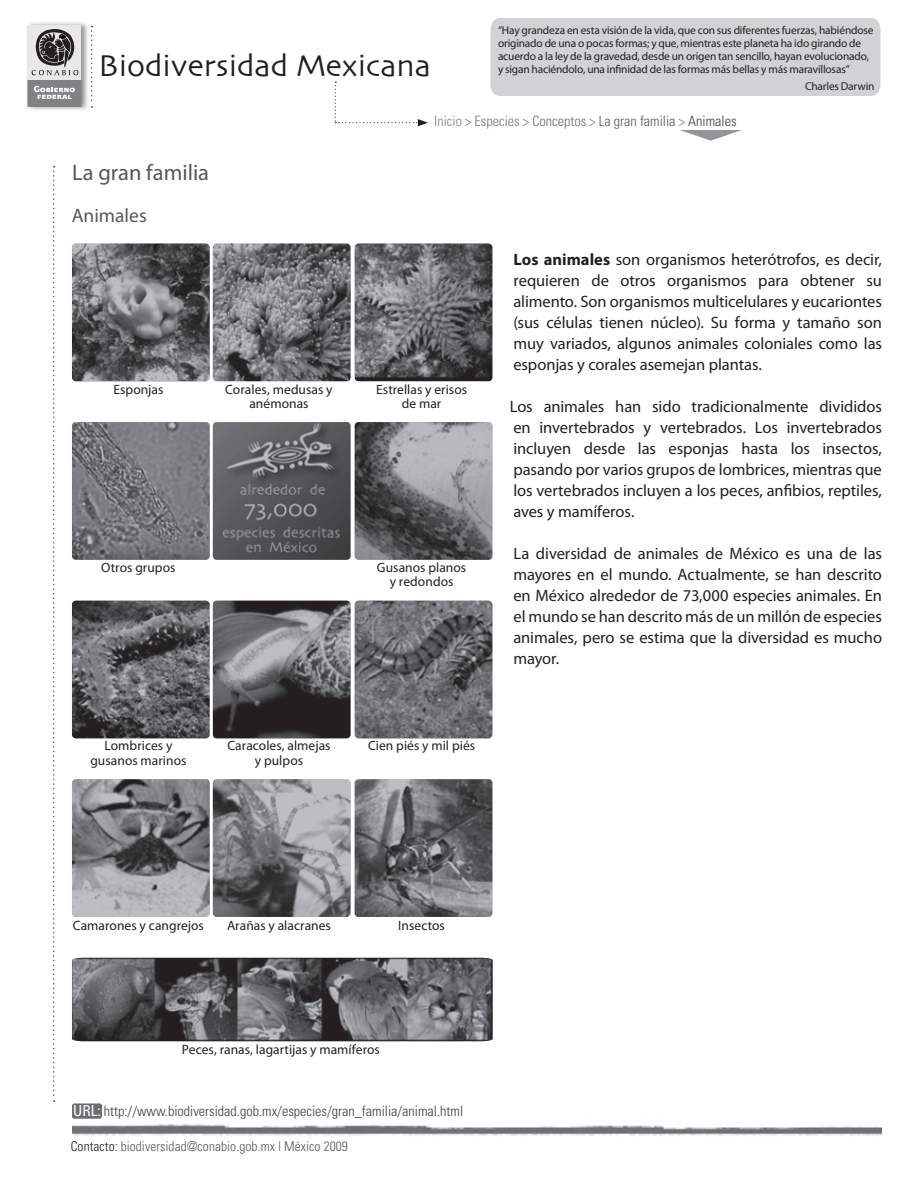
<style>
.page{position:relative;width:918px;height:1188px;background:#fff}
.page>*{position:absolute;margin:0;border:0;box-sizing:border-box;transform-origin:0 0}
.t1{font:31.5px "Skia";color:#231f20}
.t2{font:22.5px "Myriad Pro";color:#57585a}
.t3{font:19.5px "Myriad Pro";color:#57585a}
.t4{font:16.5px/21px "Myriad Pro";letter-spacing:-.005em;color:#231f20;text-align:justify}
.t5{font:300 condensed 14.25px "Univers";color:#3e3e3f}
.t6{font:300 condensed 14.25px "Univers";color:#6c6d70}
.t7{font:13.5px/14.9px "Myriad Pro";letter-spacing:.005em;color:#231f20;text-align:center}
.t8{font:300 condensed 13.5px "Univers";letter-spacing:.005em;color:#57585a}
.t9{font:11.4px/12.9px "Myriad Pro";letter-spacing:-.015em;color:#231f20}
.s1{color:#808285}
.s2{color:#76787b}
.s3{color:#57585a}
.s4{color:#3e3e3f}
.s5{font-weight:700}
.s6{font-weight:400;font-size:15px;color:#fff}
.s7{color:#231f20}
</style>
<div class="page">
<img style="left:72px;top:1124px;width:810px;height:12px">
<div style="left:72px;top:1103px;width:30px;height:16px;background:#6c6d70;border-radius:2px"></div>
<div style="left:490px;top:18px;width:390px;height:78px;background:#d1d2d4"></div>
<svg style="left:53px;top:166px;width:2px;height:936px"></svg>
<svg style="left:335px;top:82px;width:93px;height:44px"></svg>
<div style="left:25px;top:21px;width:65px;height:91px;background:#231f20;opacity:.5"></div>
<div style="left:27px;top:80px;width:54px;height:27px;background:#808284"></div>
<svg style="left:34px;top:86px;width:41px;height:13px"></svg>
<div style="left:27px;top:26px;width:54px;height:54px;background:#e8e8e9"></div>
<svg style="left:31px;top:29px;width:48px;height:47px"></svg>
<svg style="left:91px;top:26px;width:2px;height:82px"></svg>
<svg style="left:680px;top:130px;width:62px;height:11px"></svg>
<img style="left:72px;top:958px;width:421px;height:83px">
<img style="left:72px;top:244px;width:138px;height:137px">
<img style="left:213px;top:244px;width:138px;height:137px">
<img style="left:355px;top:244px;width:137px;height:137px">
<img style="left:72px;top:422px;width:138px;height:138px">
<img style="left:213px;top:422px;width:138px;height:138px">
<img style="left:355px;top:422px;width:137px;height:138px">
<img style="left:72px;top:601px;width:138px;height:137px">
<img style="left:213px;top:601px;width:138px;height:137px">
<img style="left:355px;top:601px;width:137px;height:137px">
<img style="left:72px;top:779px;width:138px;height:138px">
<img style="left:213px;top:779px;width:138px;height:138px">
<img style="left:355px;top:779px;width:137px;height:138px">
<p class="t9" style="left:498px;top:24px;width:377px">“Hay grandeza en esta visión de la vida, que con sus diferentes fuerzas, habiéndose originado de una o pocas formas; y que, mientras este planeta ha ido girando de acuerdo a la ley de la gravedad, desde un origen tan sencillo, hayan evolucionado, y sigan haciéndolo, una infinidad de las formas más bellas y más maravillosas”</p>
<p class="t9" style="left:805px;top:79px;width:71px">Charles Darwin</p>
<p class="t6" style="left:434px;top:112px;width:304px"><span class="s1">Inicio</span> &gt; <span class="s2">Especies</span> &gt; Conceptos &gt; <span class="s3">La gran familia</span> &gt; <span class="s4">Animales</span></p>
<h1 class="t1" style="left:99px;top:47px;width:334px">Biodiversidad Mexicana</h1>
<h2 class="t2" style="left:72px;top:159px;width:138px">La gran familia</h2>
<p class="t3" style="left:72px;top:203px;width:77px">Animales</p>
<p class="t7" style="left:113px;top:381px;width:52px">Esponjas</p>
<p class="t7" style="left:101px;top:559px;width:76px">Otros grupos</p>
<p class="t7" style="left:225px;top:381px;width:109px">Corales, medusas y anémonas</p>
<p class="t7" style="left:376px;top:381px;width:93px">Estrellas y erisos de mar</p>
<p class="t7" style="left:377px;top:559px;width:91px">Gusanos planos y redondos</p>
<p class="t4" style="left:513px;top:249px;width:370px"><span class="s5">Los animales</span> son organismos heterótrofos, es decir, requieren de otros organismos para obtener su alimento. Son organismos multicelulares y eucariontes (sus células tienen núcleo). Su forma y tamaño son muy variados, algunos animales coloniales como las esponjas y corales asemejan plantas.</p>
<p class="t4" style="left:510px;top:396px;width:374px">Los animales han sido tradicionalmente divididos en invertebrados y vertebrados. Los invertebrados incluyen desde las esponjas hasta los insectos, pasando por varios grupos de lombrices, mientras que los vertebrados incluyen a los peces, anfibios, reptiles, aves y mamíferos.</p>
<p class="t4" style="left:513px;top:543px;width:370px">La diversidad de animales de México es una de las mayores en el mundo. Actualmente, se han descrito en México alrededor de 73,000 especies animales. En el mundo se han descrito más de un millón de especies animales, pero se estima que la diversidad es mucho mayor.</p>
<p class="t7" style="left:90px;top:738px;width:98px">Lombrices y gusanos marinos</p>
<p class="t7" style="left:227px;top:738px;width:105px">Caracoles, almejas y pulpos</p>
<p class="t7" style="left:368px;top:738px;width:109px">Cien piés y mil piés</p>
<p class="t7" style="left:73px;top:918px;width:133px">Camarones y cangrejos</p>
<p class="t7" style="left:227px;top:918px;width:105px">Arañas y alacranes</p>
<p class="t7" style="left:398px;top:918px;width:48px">Insectos</p>
<p class="t7" style="left:182px;top:1042px;width:199px">Peces, ranas, lagartijas y mamíferos</p>
<p class="t5" style="left:73px;top:1103px;width:391px"><span class="s6">URL:</span> http://www.biodiversidad.gob.mx/especies/gran_familia/animal.html</p>
<p class="t8" style="left:71px;top:1138px;width:279px"><span class="s7">Contacto:</span> biodiversidad@conabio.gob.mx | México 2009</p>
</div>
